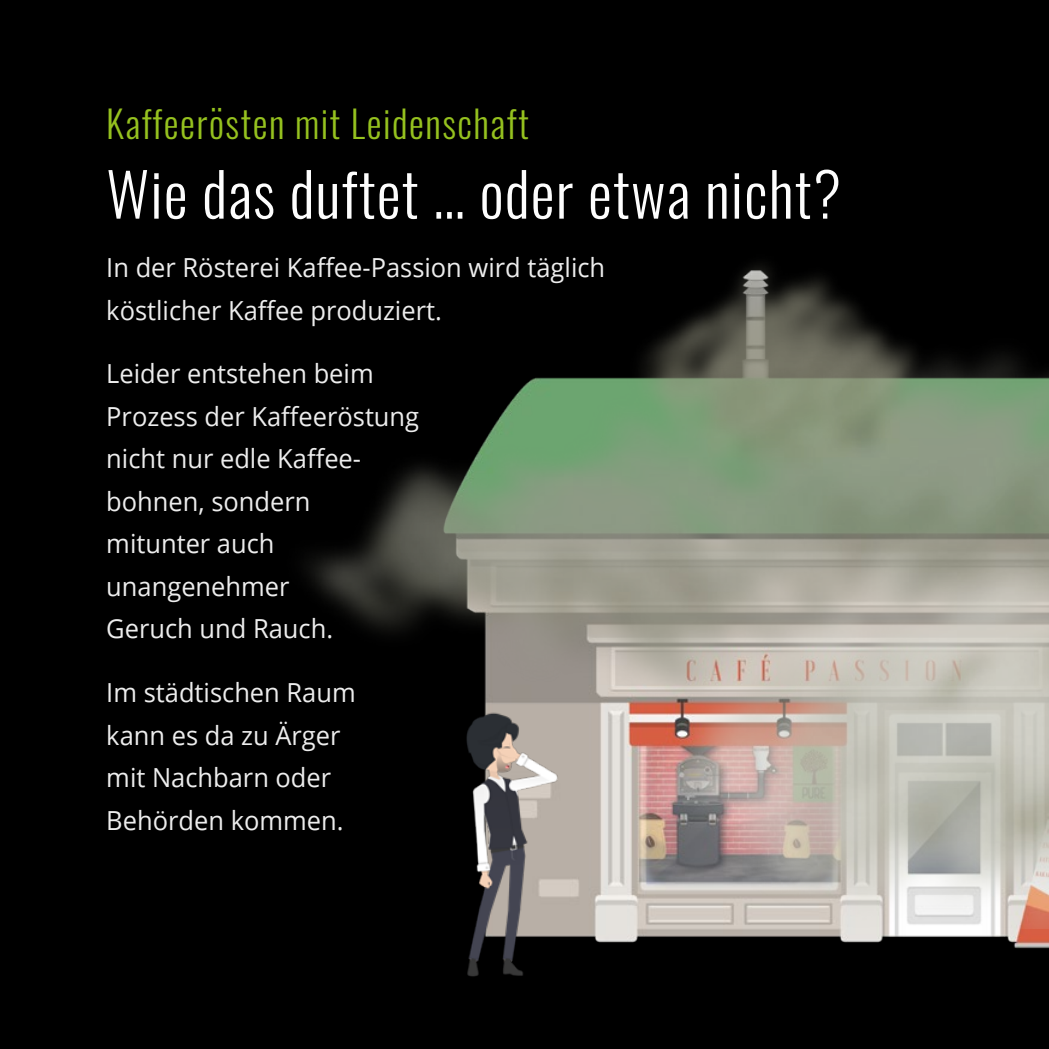
<style>
.page{position:relative;width:1049px;height:1049px;background:#000}
.page>*{position:absolute;margin:0;border:0;box-sizing:border-box;transform-origin:0 0}
.t1{font:300 60px "Oswald";letter-spacing:.02em;color:#fdfdfd}
.t2{font:300 37.5px "Oswald";letter-spacing:.04em;color:#95c11f}
.t3{font:26.25px/42.5px "Open Sans";color:#ededed}
</style>
<div class="page">
<img style="left:603px;top:929px;width:446px;height:20px">
<img style="left:467px;top:929px;width:136px;height:48px">
<img style="left:305px;top:264px;width:744px;height:665px">
<h2 class="t2" style="left:106px;top:90px;width:424px">Kaffeerösten mit Leidenschaft</h2>
<h1 class="t1" style="left:106px;top:141px;width:736px">Wie das duftet … oder etwa nicht?</h1>
<p class="t3" style="left:106px;top:246px;width:500px">In der Rösterei Kaffee-Passion wird täglich köstlicher Kaffee produziert.</p>
<p class="t3" style="left:106px;top:352px;width:314px">Leider entstehen beim<br>Prozess der Kaffeeröstung nicht nur edle Kaffee&shy;bohnen, sondern mitunter auch unangenehmer<br>Geruch und Rauch.</p>
<p class="t3" style="left:106px;top:671px;width:251px">Im städtischen Raum kann es da zu Ärger mit Nachbarn oder<br>Behörden kommen.</p>
</div>
